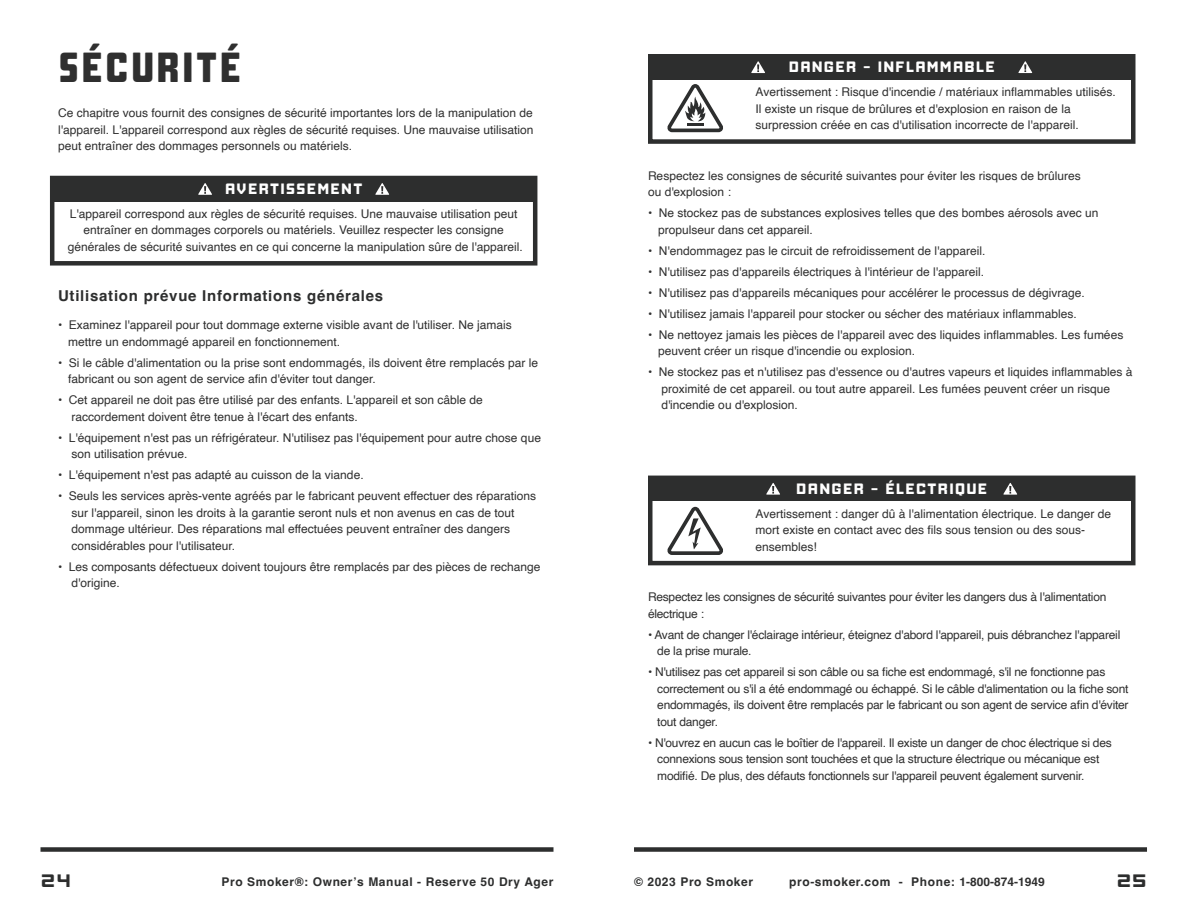
<style>
.page{position:relative;width:1188px;height:918px;background:#fff}
.page>*{position:absolute;margin:0;border:0;box-sizing:border-box;transform-origin:0 0}
.t1{font:800 42px "Manufaktur";letter-spacing:.02em;color:#2f2f2f}
.t2{font:900 expanded 18px "Manufaktur";color:#2d2e2e}
.t3{font:800 expanded 15px "Manufaktur";letter-spacing:.045em;color:#fff}
.t4{font:700 15px "Helvetica";letter-spacing:.05em;color:#2d2e2e}
.t5{font:12px/16.5px "Helvetica";color:#2f2f2f;text-align:justify}
.t6{font:12px/16.5px "Helvetica";letter-spacing:-.02em;color:#2f2f2f}
.t7{font:700 12px "Helvetica";letter-spacing:.05em;color:#2d2e2e}
.s1{color:#2f2f2f}
</style>
<div class="page">
<div style="left:40px;top:847px;width:514px;height:5px;background:#2d2e2e"></div>
<div style="left:634px;top:847px;width:513px;height:5px;background:#2d2e2e"></div>
<div style="left:50px;top:176px;width:487px;height:90px;border:4px solid #2d2e2e"></div>
<div style="left:51px;top:178px;width:486px;height:23px;background:#2d2e2e"></div>
<svg style="left:198px;top:183px;width:14px;height:12px"></svg>
<svg style="left:375px;top:183px;width:14px;height:12px"></svg>
<div style="left:648px;top:54px;width:488px;height:90px;border:4px solid #2d2e2e"></div>
<div style="left:649px;top:56px;width:486px;height:24px;background:#2d2e2e"></div>
<svg style="left:751px;top:61px;width:14px;height:12px"></svg>
<svg style="left:1018px;top:61px;width:14px;height:12px"></svg>
<div style="left:648px;top:476px;width:488px;height:89px;border:4px solid #2d2e2e"></div>
<div style="left:649px;top:478px;width:486px;height:23px;background:#2d2e2e"></div>
<svg style="left:766px;top:483px;width:14px;height:12px"></svg>
<svg style="left:1003px;top:483px;width:14px;height:12px"></svg>
<svg style="left:667px;top:84px;width:56px;height:48px"></svg>
<svg style="left:667px;top:507px;width:56px;height:48px"></svg>
<p class="t1" style="left:58px;top:38px;width:185px">SÉCURITÉ</p>
<p class="t5" style="left:58px;top:105px;width:477px">Ce chapitre vous fournit des consignes de sécurité importantes lors de la manipulation de l'appareil. L'appareil correspond aux règles de sécurité requises. Une mauvaise utilisation peut entraîner des dommages personnels ou matériels.</p>
<p class="t3" style="left:225px;top:178px;width:139px">AVERTISSEMENT</p>
<p class="t5" style="left:70px;top:206px;width:449px">L'appareil correspond aux règles de sécurité requises. Une mauvaise utilisation peut</p>
<p class="t5" style="left:84px;top:222px;width:422px">entraîner en dommages corporels ou matériels. Veuillez respecter les consigne</p>
<p class="t5" style="left:68px;top:239px;width:457px">générales de sécurité suivantes en ce qui concerne la manipulation sûre de l'appareil.</p>
<p class="t4" style="left:58px;top:287px;width:327px">Utilisation prévue Informations générales</p>
<p class="t5" style="left:58px;top:317px;width:455px">• Examinez l'appareil pour tout dommage externe visible avant de l'utiliser. Ne jamais</p>
<p class="t5" style="left:68px;top:334px;width:274px">mettre un endommagé appareil en fonctionnement.</p>
<p class="t5" style="left:58px;top:355px;width:482px">• Si le câble d'alimentation ou la prise sont endommagés, ils doivent être remplacés par le</p>
<p class="t5" style="left:68px;top:371px;width:309px">fabricant ou son agent de service afin d'éviter tout danger.</p>
<p class="t5" style="left:58px;top:392px;width:426px">• Cet appareil ne doit pas être utilisé par des enfants. L'appareil et son câble de</p>
<p class="t5" style="left:71px;top:409px;width:288px">raccordement doivent être tenue à l'écart des enfants.</p>
<p class="t5" style="left:58px;top:430px;width:484px">• L'équipement n'est pas un réfrigérateur. N'utilisez pas l'équipement pour autre chose que</p>
<p class="t5" style="left:71px;top:446px;width:118px">son utilisation prévue.</p>
<p class="t5" style="left:58px;top:467px;width:307px">• L'équipement n'est pas adapté au cuisson de la viande.</p>
<p class="t5" style="left:58px;top:488px;width:480px">• Seuls les services après-vente agréés par le fabricant peuvent effectuer des réparations</p>
<p class="t5" style="left:71px;top:505px;width:445px">sur l'appareil, sinon les droits à la garantie seront nuls et non avenus en cas de tout</p>
<p class="t5" style="left:71px;top:521px;width:440px">dommage ultérieur. Des réparations mal effectuées peuvent entraîner des dangers</p>
<p class="t5" style="left:71px;top:538px;width:165px">considérables pour l'utilisateur.</p>
<p class="t5" style="left:58px;top:559px;width:484px">• Les composants défectueux doivent toujours être remplacés par des pièces de rechange</p>
<p class="t5" style="left:71px;top:575px;width:50px">d'origine.</p>
<p class="t3" style="left:788px;top:57px;width:208px">DANGER - INFLAMMABLE</p>
<p class="t5" style="left:756px;top:84px;width:362px">Avertissement : Risque d'incendie / matériaux inflammables utilisés.</p>
<p class="t5" style="left:756px;top:101px;width:317px">Il existe un risque de brûlures et d'explosion en raison de la</p>
<p class="t5" style="left:756px;top:117px;width:325px">surpression créée en cas d'utilisation incorrecte de l'appareil.</p>
<p class="t5" style="left:648px;top:167px;width:434px">Respectez les consignes de sécurité suivantes pour éviter les risques de brûlures</p>
<p class="t5" style="left:648px;top:184px;width:85px">ou d'explosion :</p>
<p class="t5" style="left:648px;top:205px;width:452px">• Ne stockez pas de substances explosives telles que des bombes aérosols avec un</p>
<p class="t5" style="left:658px;top:221px;width:156px">propulseur dans cet appareil.</p>
<p class="t5" style="left:648px;top:242px;width:339px">• N'endommagez pas le circuit de refroidissement de l'appareil.</p>
<p class="t5" style="left:648px;top:263px;width:338px">• N'utilisez pas d'appareils électriques à l'intérieur de l'appareil.</p>
<p class="t5" style="left:648px;top:284px;width:438px">• N'utilisez pas d'appareils mécaniques pour accélérer le processus de dégivrage.</p>
<p class="t5" style="left:648px;top:305px;width:430px">• N'utilisez jamais l'appareil pour stocker ou sécher des matériaux inflammables.</p>
<p class="t5" style="left:648px;top:326px;width:477px">• Ne nettoyez jamais les pièces de l'appareil avec des liquides inflammables. Les fumées</p>
<p class="t5" style="left:658px;top:343px;width:259px">peuvent créer un risque d'incendie ou explosion.</p>
<p class="t5" style="left:648px;top:364px;width:486px">• Ne stockez pas et n'utilisez pas d'essence ou d'autres vapeurs et liquides inflammables à</p>
<p class="t5" style="left:661px;top:380px;width:450px">proximité de cet appareil. ou tout autre appareil. Les fumées peuvent créer un risque</p>
<p class="t5" style="left:661px;top:397px;width:138px">d'incendie ou d'explosion.</p>
<p class="t3" style="left:796px;top:478px;width:193px">DANGER - ÉLECTRIQUE</p>
<p class="t5" style="left:756px;top:506px;width:357px">Avertissement : danger dû à l'alimentation électrique. Le danger de mort existe en contact avec des fils sous tension ou des sous-</p>
<p class="t5" style="left:756px;top:539px;width:63px">ensembles!</p>
<p class="t6" style="left:648px;top:589px;width:460px">Respectez les consignes de sécurité suivantes pour éviter les dangers dus à l'alimentation électrique :</p>
<p class="t6" style="left:648px;top:626px;width:474px">• Avant de changer l'éclairage intérieur, éteignez d'abord l'appareil, puis débranchez l'appareil</p>
<p class="t6" style="left:657px;top:643px;width:96px">de la prise murale.</p>
<p class="t6" style="left:648px;top:664px;width:459px">• N'utilisez pas cet appareil si son câble ou sa fiche est endommagé, s'il ne fonctionne pas</p>
<p class="t6" style="left:657px;top:680px;width:473px">correctement ou s'il a été endommagé ou échappé. Si le câble d'alimentation ou la fiche sont</p>
<p class="t6" style="left:657px;top:697px;width:473px">endommagés, ils doivent être remplacés par le fabricant ou son agent de service afin d'éviter</p>
<p class="t6" style="left:657px;top:713px;width:62px">tout danger.</p>
<p class="t6" style="left:648px;top:734px;width:465px">• N'ouvrez en aucun cas le boîtier de l'appareil. Il existe un danger de choc électrique si des</p>
<p class="t6" style="left:657px;top:751px;width:444px">connexions sous tension sont touchées et que la structure électrique ou mécanique est</p>
<p class="t6" style="left:657px;top:767px;width:429px">modifié. De plus, des défauts fonctionnels sur l'appareil peuvent également survenir.</p>
<h2 class="t2" style="left:40px;top:868px;width:32px">24</h2>
<p class="t7" style="left:222px;top:875px;width:333px">Pro Smoker®: Owner’s Manual - Reserve 50 Dry Ager</p>
<p class="t7" style="left:634px;top:875px;width:121px">© 2023 Pro Smoker</p>
<p class="t7" style="left:789px;top:875px;width:257px">pro-smoker.com - Phone: <span class="s1">1-800-874-1949</span></p>
<h2 class="t2" style="left:1116px;top:868px;width:32px">25</h2>
</div>
